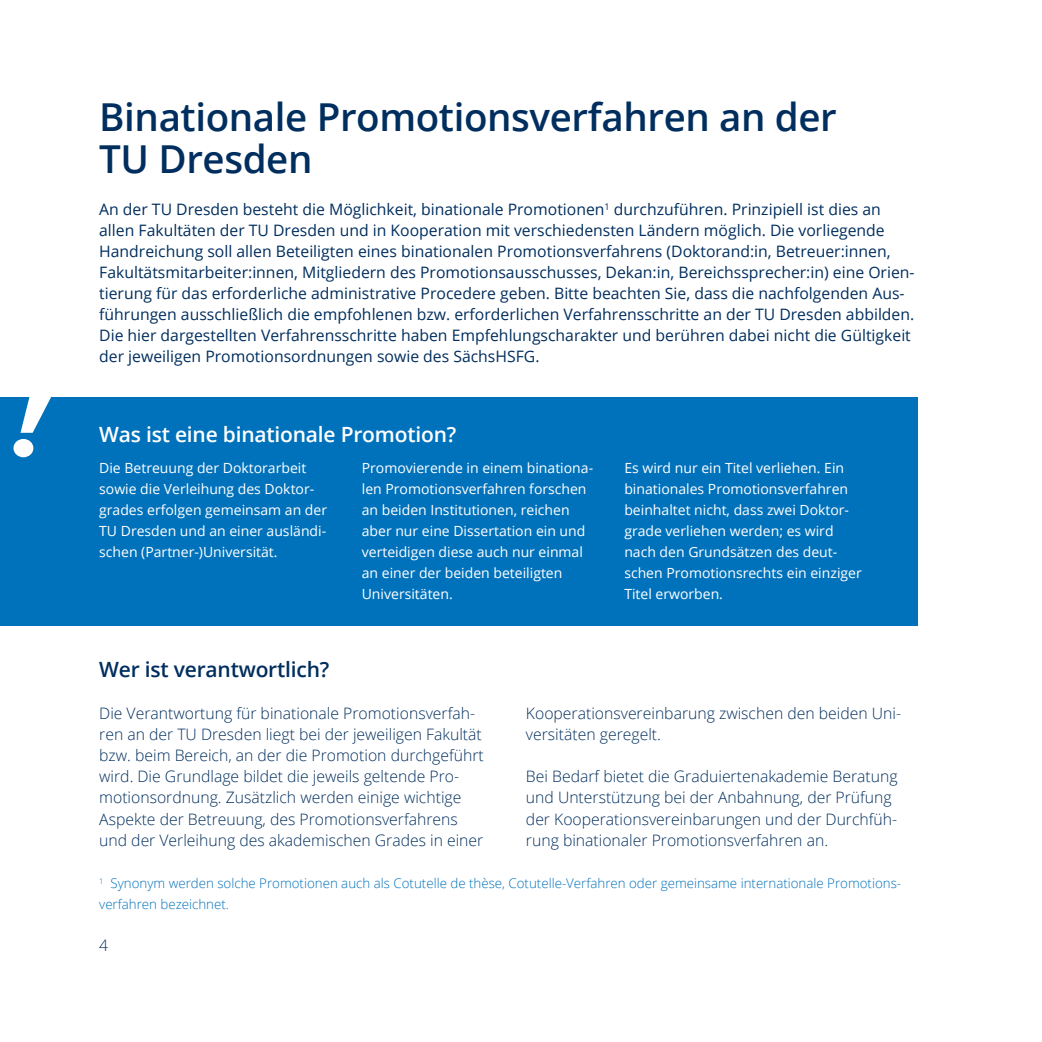
<style>
.page{position:relative;width:1042px;height:1042px;background:#fff}
.page>*{position:absolute;margin:0;border:0;box-sizing:border-box;transform-origin:0 0}
.t1{font:700 105px "Magneto";color:#fff}
.t2{font:600 38.5px/42px "Open Sans";letter-spacing:-.01em;color:#002e5e}
.t3{font:600 21px "Open Sans";letter-spacing:-.01em;color:#fff}
.t4{font:600 21px "Open Sans";letter-spacing:-.01em;color:#002e5e}
.t5{font:15.75px/21px "Open Sans";color:#002e5e}
.t6{font:300 15.75px/21px "Open Sans";color:#002e5e}
.t7{font:14px/21px "Open Sans";color:#fff}
.t8{font:300 13.3px/21px "Open Sans";color:#0072bc}
</style>
<div class="page">
<div style="left:0;top:398px;width:918px;height:228px;background:#0072bc"></div>
<h1 class="t1" style="left:2px;top:360px;width:49px">!</h1>
<h2 class="t2" style="left:99px;top:96px;width:739px">Binationale Promotionsverfahren an der<br>TU Dresden</h2>
<p class="t5" style="left:99px;top:199px;width:817px">An der TU Dresden besteht die Möglichkeit, binationale Promotionen<sup>1</sup> durchzuführen. Prinzipiell ist dies an allen Fakultäten der TU Dresden und in Kooperation mit verschiedensten Ländern möglich. Die vorliegende Handreichung soll allen Beteiligten eines binationalen Promotionsverfahrens (Doktorand:in, Betreuer:innen, Fakultätsmitarbeiter:innen, Mitgliedern des Promotionsausschusses, Dekan:in, Bereichssprecher:in) eine Orien&shy;tierung für das erforderliche administrative Procedere geben. Bitte beachten Sie, dass die nachfolgenden Aus&shy;führungen ausschließlich die empfohlenen bzw. erforderlichen Verfahrensschritte an der TU Dresden abbilden.<br>Die hier dargestellten Verfahrensschritte haben Empfehlungscharakter und berühren dabei nicht die Gültigkeit der jeweiligen Promotionsordnungen sowie des SächsHSFG.</p>
<h3 class="t3" style="left:99px;top:420px;width:359px">Was ist eine binationale Promotion?</h3>
<p class="t7" style="left:99px;top:457px;width:229px">Die Betreuung der Doktorarbeit sowie die Verleihung des Doktor&shy;grades erfolgen gemeinsam an der<br>TU Dresden und an einer ausländi&shy;schen (Partner-)Universität.</p>
<p class="t7" style="left:362px;top:457px;width:233px">Promovierende in einem binationa&shy;len Promotionsverfahren forschen an beiden Institutionen, reichen aber nur eine Dissertation ein und verteidigen diese auch nur einmal an einer der beiden beteiligten<br>Universitäten.</p>
<p class="t7" style="left:624px;top:457px;width:239px">Es wird nur ein Titel verliehen. Ein binationales Promotionsverfahren beinhaltet nicht, dass zwei Doktor&shy;grade verliehen werden; es wird nach den Grundsätzen des deut&shy;schen Promotionsrechts ein einziger<br>Titel erworben.</p>
<h3 class="t4" style="left:99px;top:655px;width:232px">Wer ist verantwortlich?</h3>
<p class="t6" style="left:99px;top:703px;width:386px">Die Verantwortung für binationale Promotionsverfah&shy;ren an der TU Dresden liegt bei der jeweiligen Fakultät bzw. beim Bereich, an der die Promotion durchgeführt wird. Die Grundlage bildet die jeweils geltende Pro&shy;motionsordnung. Zusätzlich werden einige wichtige Aspekte der Betreuung, des Promotionsverfahrens und der Verleihung des akademischen Grades in einer</p>
<p class="t6" style="left:526px;top:703px;width:377px">Kooperationsvereinbarung zwischen den beiden Uni&shy;versitäten geregelt.</p>
<p class="t6" style="left:526px;top:766px;width:373px">Bei Bedarf bietet die Graduiertenakademie Beratung und Unterstützung bei der Anbahnung, der Prüfung der Kooperationsvereinbarungen und der Durchfüh&shy;rung binationaler Promotionsverfahren an.</p>
<p class="t8" style="left:99px;top:872px;width:803px"><sup>1</sup> Synonym werden solche Promotionen auch als Cotutelle de thèse, Cotutelle-Verfahren oder gemeinsame internationale Promotions&shy;verfahren bezeichnet.</p>
<p class="t6" style="left:99px;top:934px;width:10px">4</p>
</div>
